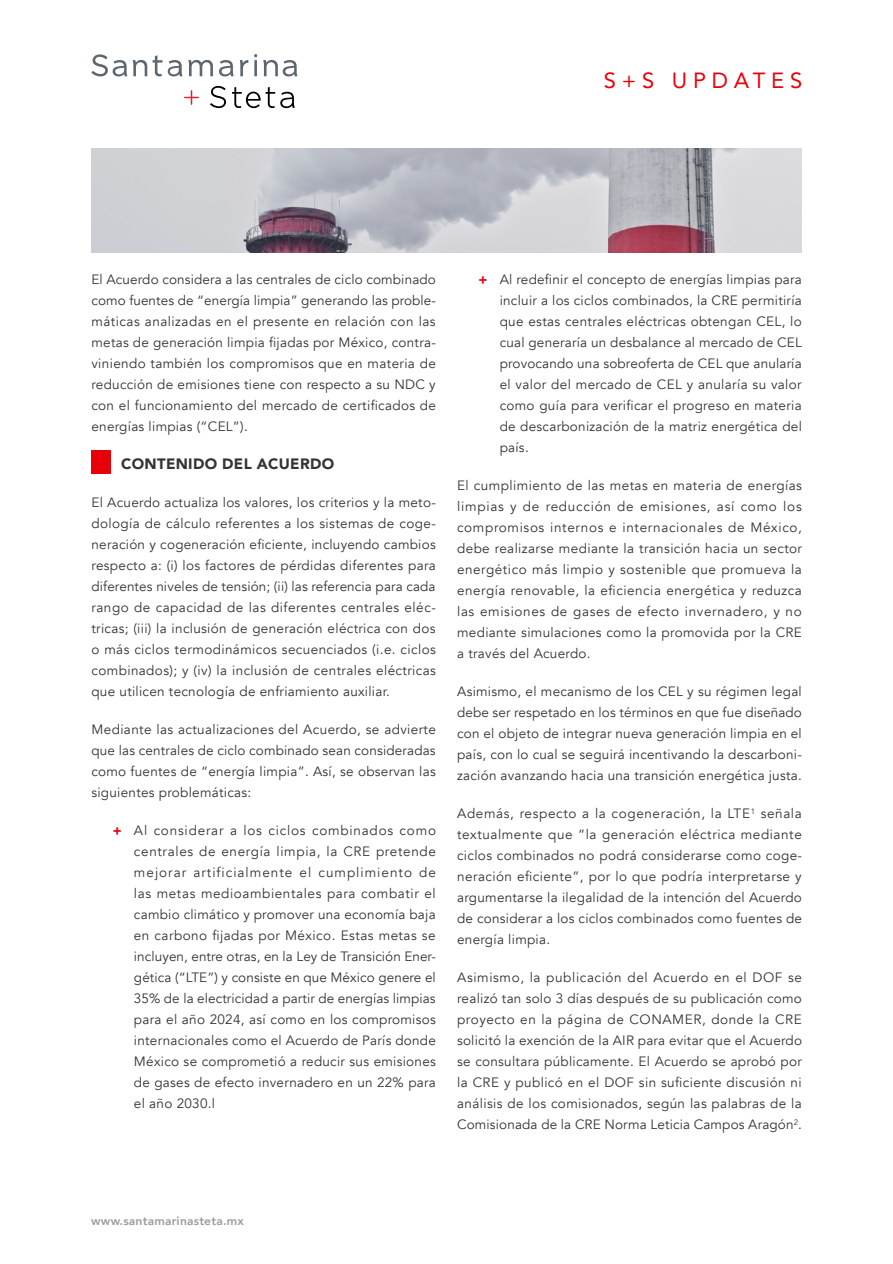
<style>
.page{position:relative;width:893px;height:1264px;background:#fff}
.page>*{position:absolute;margin:0;border:0;box-sizing:border-box;transform-origin:0 0}
.t1{font:21.9px "Avenir";letter-spacing:.26em;color:#e80008}
.t2{font:900 15px "Avenir";letter-spacing:.02em;color:#333}
.t3{font:13.5px/21px "Avenir";letter-spacing:.02em;color:#333;text-align:justify}
.t4{font:800 12px "Avenir";letter-spacing:.02em;color:#9d9d9c}
.s1{font-weight:900;color:#e80008}
</style>
<div class="page">
<svg style="left:184px;top:90px;width:15px;height:15px"></svg>
<svg style="left:188px;top:60px;width:25px;height:16px"></svg>
<svg style="left:240px;top:60px;width:8px;height:16px"></svg>
<svg style="left:133px;top:55px;width:29px;height:21px"></svg>
<hr style="left:254px;top:60px;width:3px;height:16px;background:#5c6670">
<svg style="left:91px;top:54px;width:36px;height:22px"></svg>
<svg style="left:168px;top:60px;width:14px;height:16px"></svg>
<svg style="left:219px;top:60px;width:15px;height:16px"></svg>
<svg style="left:263px;top:60px;width:34px;height:16px"></svg>
<svg style="left:210px;top:86px;width:16px;height:22px"></svg>
<svg style="left:232px;top:87px;width:63px;height:21px"></svg>
<div style="left:91px;top:450px;width:20px;height:24px;background:#e80008"></div>
<img style="left:91px;top:149px;width:711px;height:103px">
<h1 class="t1" style="left:604px;top:62px;width:200px">S+S UPDATES</h1>
<p class="t3" style="left:91px;top:269px;width:346px">El Acuerdo considera a las centrales de ciclo combinado como fuentes de “energía limpia” generando las proble&shy;máticas analizadas en el presente en relación con las metas de generación limpia fijadas por México, contra&shy;viniendo también los compromisos que en materia de reducción de emisiones tiene con respecto a su NDC y con el funcionamiento del mercado de certificados de energías limpias (“CEL”).</p>
<p class="t2" style="left:121px;top:450px;width:214px">CONTENIDO DEL ACUERDO</p>
<p class="t3" style="left:91px;top:492px;width:346px">El Acuerdo actualiza los valores, los criterios y la meto&shy;dología de cálculo referentes a los sistemas de coge&shy;neración y cogeneración eficiente, incluyendo cambios respecto a: (i) los factores de pérdidas diferentes para diferentes niveles de tensión; (ii) las referencia para cada rango de capacidad de las diferentes centrales eléc&shy;tricas; (iii) la inclusión de generación eléctrica con dos o más ciclos termodinámicos secuenciados (i.e. ciclos combinados); y (iv) la inclusión de centrales eléctricas que utilicen tecnología de enfriamiento auxiliar.</p>
<p class="t3" style="left:91px;top:719px;width:346px">Mediante las actualizaciones del Acuerdo, se advierte que las centrales de ciclo combinado sean consideradas como fuentes de “energía limpia”. Así, se observan las siguientes problemáticas:</p>
<p class="t3" style="left:134px;top:820px;width:303px;text-indent:-21px"><span class="s1">+</span> Al considerar a los ciclos combinados como centrales de energía limpia, la CRE pretende mejorar artificialmente el cumplimiento de las metas medioambientales para combatir el cambio climático y promover una economía baja en carbono fijadas por México. Estas metas se incluyen, entre otras, en la Ley de Transición Ener&shy;gética (“LTE”) y consiste en que México genere el 35% de la electricidad a partir de energías limpias para el año 2024, así como en los compromisos internacionales como el Acuerdo de París donde México se comprometió a reducir sus emisiones de gases de efecto invernadero en un 22% para el año 2030.l</p>
<p class="t3" style="left:499px;top:269px;width:304px;text-indent:-21px"><span class="s1">+</span> Al redefinir el concepto de energías limpias para incluir a los ciclos combinados, la CRE permitiría que estas centrales eléctricas obtengan CEL, lo cual generaría un desbalance al mercado de CEL provocando una sobreoferta de CEL que anularía el valor del mercado de CEL y anularía su valor como guía para verificar el progreso en materia de descarbonización de la matriz energética del país.</p>
<p class="t3" style="left:457px;top:475px;width:346px">El cumplimiento de las metas en materia de energías limpias y de reducción de emisiones, así como los compromisos internos e internacionales de México, debe realizarse mediante la transición hacia un sector energético más limpio y sostenible que promueva la energía renovable, la eficiencia energética y reduzca las emisiones de gases de efecto invernadero, y no mediante simulaciones como la promovida por la CRE a través del Acuerdo.</p>
<p class="t3" style="left:457px;top:681px;width:346px">Asimismo, el mecanismo de los CEL y su régimen legal debe ser respetado en los términos en que fue diseñado con el objeto de integrar nueva generación limpia en el país, con lo cual se seguirá incentivando la descarboni&shy;zación avanzando hacia una transición energética justa.</p>
<p class="t3" style="left:457px;top:803px;width:346px">Además, respecto a la cogeneración, la LTE<sup>1</sup> señala textualmente que “la generación eléctrica mediante ciclos combinados no podrá considerarse como coge&shy;neración eficiente”, por lo que podría interpretarse y argumentarse la ilegalidad de la intención del Acuerdo de considerar a los ciclos combinados como fuentes de energía limpia.</p>
<p class="t3" style="left:457px;top:967px;width:346px">Asimismo, la publicación del Acuerdo en el DOF se realizó tan solo 3 días después de su publicación como proyecto en la página de CONAMER, donde la CRE solicitó la exención de la AIR para evitar que el Acuerdo se consultara públicamente. El Acuerdo se aprobó por la CRE y publicó en el DOF sin suficiente discusión ni análisis de los comisionados, según las palabras de la Comisionada de la CRE Norma Leticia Campos Aragón<sup>2</sup>.</p>
<p class="t4" style="left:91px;top:1210px;width:154px">www.santamarinasteta.mx</p>
</div>
